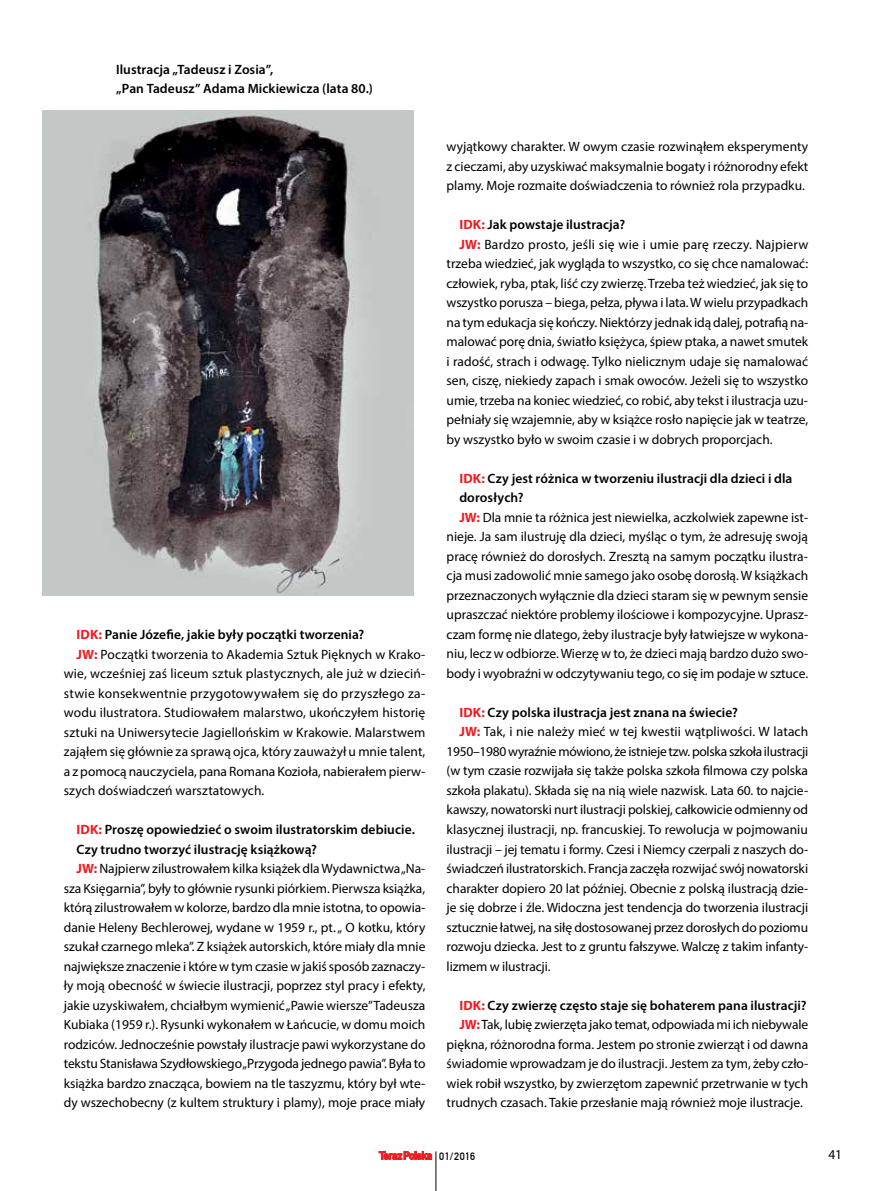
<style>
.page{position:relative;width:872px;height:1191px;background:#fff}
.page>*{position:absolute;margin:0;border:0;box-sizing:border-box;transform-origin:0 0}
.t1{font:13.5px/19.5px "Myriad Pro";color:#000;text-align:justify}
.t2{font:600 13.5px/19.5px "Myriad Pro";letter-spacing:.005em;color:#000}
.t3{font:13.5px "Myriad Pro";letter-spacing:-.02em;color:#000}
.t4{font:13.5px "Myriad Pro";letter-spacing:.02em;color:#000}
.t5{font:10.5px "DIN Mittelschrift LT Alternate";letter-spacing:.04em;color:#000}
.s1{font-weight:700;color:#ed1d24}
</style>
<div class="page">
<img style="left:43px;top:111px;width:370px;height:484px">
<svg style="left:379px;top:1151px;width:53px;height:8px"></svg>
<hr style="left:436px;top:1151px;width:1px;height:40px;background:#000">
<p class="t2" style="left:116px;top:59px;width:258px">Ilustracja „Tadeusz i Zosia”,<br>„Pan Tadeusz” Adama Mickiewicza (lata 80.)</p>
<p class="t2" style="left:77px;top:624px;width:289px"><span class="s1">IDK:</span> Panie Józefie, jakie były początki tworzenia?</p>
<p class="t1" style="left:77px;top:644px;width:350px"><span class="s1">JW:</span> Początki tworzenia to Akademia Sztuk Pięknych w Krako-</p>
<p class="t1" style="left:64px;top:663px;width:363px">wie, wcześniej zaś liceum sztuk plastycznych, ale już w dzieciń-</p>
<p class="t4" style="left:64px;top:685px;width:363px">stwie konsekwentnie przygotowywałem się do przyszłego za-</p>
<p class="t1" style="left:64px;top:702px;width:363px">wodu ilustratora. Studiowałem malarstwo, ukończyłem historię</p>
<p class="t1" style="left:64px;top:722px;width:363px">sztuki na Uniwersytecie Jagiellońskim w Krakowie. Malarstwem</p>
<p class="t1" style="left:64px;top:741px;width:363px">zająłem się głównie za sprawą ojca, który zauważył u mnie talent,</p>
<p class="t1" style="left:64px;top:761px;width:363px">a z pomocą nauczyciela, pana Romana Kozioła, nabierałem pierw-</p>
<p class="t1" style="left:64px;top:780px;width:202px">szych doświadczeń warsztatowych.</p>
<p class="t2" style="left:77px;top:819px;width:340px"><span class="s1">IDK:</span> Proszę opowiedzieć o swoim ilustratorskim debiucie.</p>
<p class="t2" style="left:77px;top:839px;width:242px">Czy trudno tworzyć ilustrację książkową?</p>
<p class="t1" style="left:77px;top:858px;width:350px"><span class="s1">JW:</span> Najpierw zilustrowałem kilka książek dla Wydawnictwa „Na-</p>
<p class="t1" style="left:64px;top:878px;width:363px">sza Księgarnia”, były to głównie rysunki piórkiem. Pierwsza książka,</p>
<p class="t1" style="left:64px;top:897px;width:363px">którą zilustrowałem w kolorze, bardzo dla mnie istotna, to opowia-</p>
<p class="t1" style="left:64px;top:917px;width:363px">danie Heleny Bechlerowej, wydane w 1959 r., pt. „ O kotku, który</p>
<p class="t1" style="left:64px;top:936px;width:363px">szukał czarnego mleka”. Z książek autorskich, które miały dla mnie</p>
<p class="t1" style="left:64px;top:956px;width:363px">największe znaczenie i które w tym czasie w jakiś sposób zaznaczy-</p>
<p class="t1" style="left:64px;top:975px;width:363px">ły moją obecność w świecie ilustracji, poprzez styl pracy i efekty,</p>
<p class="t1" style="left:64px;top:995px;width:363px">jakie uzyskiwałem, chciałbym wymienić „Pawie wiersze” Tadeusza</p>
<p class="t1" style="left:64px;top:1014px;width:363px">Kubiaka (1959 r.). Rysunki wykonałem w Łańcucie, w domu moich</p>
<p class="t1" style="left:64px;top:1034px;width:363px">rodziców. Jednocześnie powstały ilustracje pawi wykorzystane do</p>
<p class="t1" style="left:64px;top:1053px;width:363px">tekstu Stanisława Szydłowskiego „Przygoda jednego pawia”. Była to</p>
<p class="t1" style="left:64px;top:1073px;width:363px">książka bardzo znacząca, bowiem na tle taszyzmu, który był wte-</p>
<p class="t1" style="left:64px;top:1092px;width:363px">dy wszechobecny (z kultem struktury i plamy), moje prace miały</p>
<p class="t1" style="left:446px;top:137px;width:363px">wyjątkowy charakter. W owym czasie rozwinąłem eksperymenty z cieczami, aby uzyskiwać maksymalnie bogaty i różnorodny efekt plamy. Moje rozmaite doświadczenia to również rola przypadku.</p>
<p class="t2" style="left:459px;top:215px;width:167px"><span class="s1">IDK:</span> Jak powstaje ilustracja?</p>
<p class="t1" style="left:459px;top:234px;width:350px"><span class="s1">JW:</span> Bardzo prosto, jeśli się wie i umie parę rzeczy. Najpierw</p>
<p class="t1" style="left:446px;top:254px;width:363px">trzeba wiedzieć, jak wygląda to wszystko, co się chce namalować:</p>
<p class="t1" style="left:446px;top:273px;width:363px">człowiek, ryba, ptak, liść czy zwierzę. Trzeba też wiedzieć, jak się to</p>
<p class="t1" style="left:446px;top:293px;width:363px">wszystko porusza – biega, pełza, pływa i lata. W wielu przypadkach</p>
<p class="t1" style="left:446px;top:312px;width:363px">na tym edukacja się kończy. Niektórzy jednak idą dalej, potrafią na-</p>
<p class="t1" style="left:446px;top:332px;width:363px">malować porę dnia, światło księżyca, śpiew ptaka, a nawet smutek</p>
<p class="t1" style="left:446px;top:351px;width:363px">i radość, strach i odwagę. Tylko nielicznym udaje się namalować</p>
<p class="t1" style="left:446px;top:371px;width:363px">sen, ciszę, niekiedy zapach i smak owoców. Jeżeli się to wszystko</p>
<p class="t1" style="left:446px;top:390px;width:363px">umie, trzeba na koniec wiedzieć, co robić, aby tekst i ilustracja uzu-</p>
<p class="t1" style="left:446px;top:410px;width:363px">pełniały się wzajemnie, aby w książce rosło napięcie jak w teatrze,</p>
<p class="t1" style="left:446px;top:429px;width:327px">by wszystko było w swoim czasie i w dobrych proporcjach.</p>
<p class="t2" style="left:459px;top:468px;width:334px"><span class="s1">IDK:</span> Czy jest różnica w tworzeniu ilustracji dla dzieci i dla</p>
<p class="t2" style="left:459px;top:488px;width:66px">dorosłych?</p>
<p class="t1" style="left:459px;top:507px;width:350px"><span class="s1">JW:</span> Dla mnie ta różnica jest niewielka, aczkolwiek zapewne ist-</p>
<p class="t1" style="left:446px;top:527px;width:363px">nieje. Ja sam ilustruję dla dzieci, myśląc o tym, że adresuję swoją</p>
<p class="t1" style="left:446px;top:546px;width:363px">pracę również do dorosłych. Zresztą na samym początku ilustra-</p>
<p class="t1" style="left:446px;top:566px;width:363px">cja musi zadowolić mnie samego jako osobę dorosłą. W książkach</p>
<p class="t1" style="left:446px;top:585px;width:363px">przeznaczonych wyłącznie dla dzieci staram się w pewnym sensie</p>
<p class="t1" style="left:446px;top:605px;width:363px">upraszczać niektóre problemy ilościowe i kompozycyjne. Uprasz-</p>
<p class="t1" style="left:446px;top:624px;width:363px">czam formę nie dlatego, żeby ilustracje były łatwiejsze w wykona-</p>
<p class="t1" style="left:446px;top:644px;width:363px">niu, lecz w odbiorze. Wierzę w to, że dzieci mają bardzo dużo swo-</p>
<p class="t1" style="left:446px;top:663px;width:363px">body i wyobraźni w odczytywaniu tego, co się im podaje w sztuce.</p>
<p class="t2" style="left:459px;top:702px;width:280px"><span class="s1">IDK:</span> Czy polska ilustracja jest znana na świecie?</p>
<p class="t1" style="left:459px;top:722px;width:350px"><span class="s1">JW:</span> Tak, i nie należy mieć w tej kwestii wątpliwości. W latach</p>
<p class="t3" style="left:446px;top:743px;width:363px">1950–1980 wyraźnie mówiono, że istnieje tzw. polska szkoła ilustracji</p>
<p class="t1" style="left:446px;top:761px;width:363px">(w tym czasie rozwijała się także polska szkoła filmowa czy polska</p>
<p class="t1" style="left:446px;top:780px;width:363px">szkoła plakatu). Składa się na nią wiele nazwisk. Lata 60. to najcie-</p>
<p class="t1" style="left:446px;top:800px;width:363px">kawszy, nowatorski nurt ilustracji polskiej, całkowicie odmienny od</p>
<p class="t1" style="left:446px;top:819px;width:363px">klasycznej ilustracji, np. francuskiej. To rewolucja w pojmowaniu</p>
<p class="t1" style="left:446px;top:839px;width:363px">ilustracji – jej tematu i formy. Czesi i Niemcy czerpali z naszych do-</p>
<p class="t1" style="left:446px;top:858px;width:363px">świadczeń ilustratorskich. Francja zaczęła rozwijać swój nowatorski</p>
<p class="t1" style="left:446px;top:878px;width:363px">charakter dopiero 20 lat później. Obecnie z polską ilustracją dzie-</p>
<p class="t1" style="left:446px;top:897px;width:363px">je się dobrze i źle. Widoczna jest tendencja do tworzenia ilustracji</p>
<p class="t1" style="left:446px;top:917px;width:363px">sztucznie łatwej, na siłę dostosowanej przez dorosłych do poziomu</p>
<p class="t1" style="left:446px;top:936px;width:363px">rozwoju dziecka. Jest to z gruntu fałszywe. Walczę z takim infanty-</p>
<p class="t1" style="left:446px;top:956px;width:105px">lizmem w ilustracji.</p>
<p class="t2" style="left:459px;top:995px;width:349px"><span class="s1">IDK:</span> Czy zwierzę często staje się bohaterem pana ilustracji?</p>
<p class="t1" style="left:459px;top:1014px;width:350px"><span class="s1">JW:</span> Tak, lubię zwierzęta jako temat, odpowiada mi ich niebywale</p>
<p class="t1" style="left:446px;top:1034px;width:363px">piękna, różnorodna forma. Jestem po stronie zwierząt i od dawna</p>
<p class="t1" style="left:446px;top:1053px;width:363px">świadomie wprowadzam je do ilustracji. Jestem za tym, żeby czło-</p>
<p class="t1" style="left:446px;top:1073px;width:363px">wiek robił wszystko, by zwierzętom zapewnić przetrwanie w tych</p>
<p class="t1" style="left:446px;top:1092px;width:358px">trudnych czasach. Takie przesłanie mają również moje ilustracje.</p>
<p class="t5" style="left:439px;top:1149px;width:38px">01/2016</p>
<p class="t1" style="left:828px;top:1144px;width:15px">41</p>
</div>
